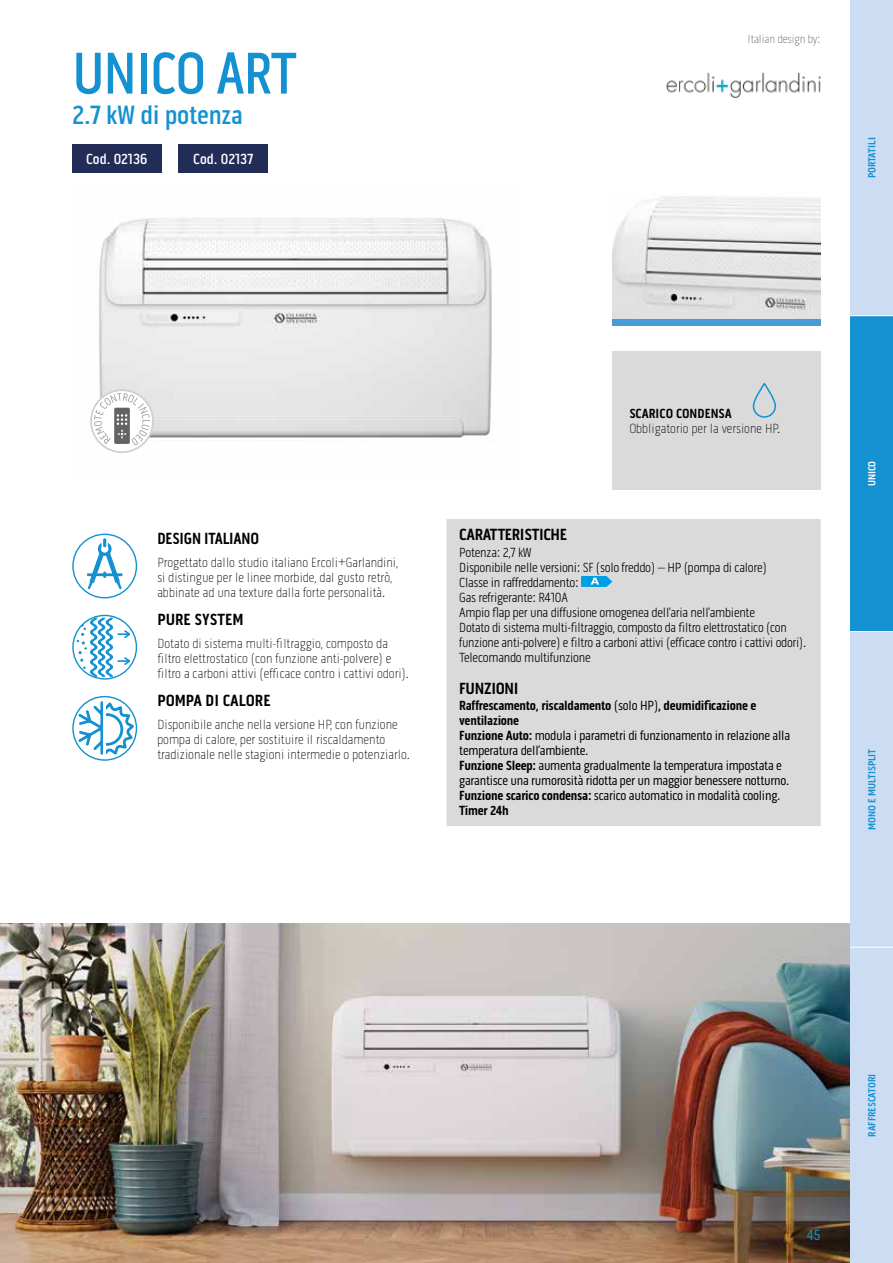
<style>
.page{position:relative;width:893px;height:1263px;background:#fff}
.page>*{position:absolute;margin:0;border:0;box-sizing:border-box;transform-origin:0 0}
.t1{font:500 60px "Pill Gothic 300 mg";letter-spacing:-.02em;color:#1391d1;scale:.95 1}
.t2{font:500 27px "Pill Gothic 300 mg";letter-spacing:-.01em;color:#1391d1}
.t3{font:700 16.5px "Pill Gothic 300 mg";letter-spacing:-.01em;color:#000}
.t4{font:700 16.5px "Pill Gothic 300 mg";letter-spacing:-.01em;color:#000;scale:.95 1}
.t5{font:500 15px "Pill Gothic 300 mg";color:#fff}
.t6{font:15px "Pill Gothic 300 mg";color:#1391d1}
.t7{font:100 13.5px/15px "Pill Gothic 300 mg";color:#000}
.t8{font:13.5px/15px "Pill Gothic 300 mg";letter-spacing:-.02em;color:#000}
.t9{font:300 13.5px/15px "Pill Gothic 300 mg";letter-spacing:-.02em;color:#000}
.t10{font:700 13.5px "Pill Gothic 300 mg";color:#000}
.t11{font:100 12px "Pill Gothic 300 mg";letter-spacing:-.01em;color:#646363}
.t12{font:700 10.5px "Pill Gothic 300 mg";color:#1391d1}
.t13{font:700 10.5px "Pill Gothic 300 mg";color:#fff}
.s1{font-weight:700}
</style>
<div class="page">
<div style="left:72px;top:144px;width:89px;height:29px;background:#212d57"></div>
<div style="left:179px;top:144px;width:89px;height:29px;background:#212d57"></div>
<img style="left:92px;top:218px;width:400px;height:235px">
<img style="left:612px;top:196px;width:209px;height:123px">
<div style="left:612px;top:319px;width:209px;height:7px;background:#499bd8"></div>
<img style="left:1px;top:923px;width:849px;height:340px">
<div style="left:446px;top:519px;width:375px;height:307px;background:#dadada"></div>
<svg style="left:581px;top:576px;width:31px;height:11px"></svg>
<div style="left:72px;top:534px;width:65px;height:64px;border:1px solid #1391d1;border-radius:50%"></div>
<svg style="left:87px;top:538px;width:35px;height:51px"></svg>
<svg style="left:77px;top:617px;width:53px;height:60px"></svg>
<div style="left:72px;top:615px;width:65px;height:65px;border:1px solid #1391d1;border-radius:50%"></div>
<div style="left:72px;top:696px;width:65px;height:65px;border:1px solid #1391d1;border-radius:50%"></div>
<svg style="left:76px;top:699px;width:57px;height:58px"></svg>
<img style="left:666px;top:73px;width:155px;height:24px">
<img style="left:0;top:923px;width:1px;height:340px">
<div style="left:612px;top:351px;width:209px;height:139px;background:#dadada"></div>
<div style="left:753px;top:383px;width:23px;height:35px;border:2px solid #1391d1;border-radius:11px"></div>
<svg style="left:91px;top:390px;width:62px;height:62px"></svg>
<div style="left:90px;top:389px;width:64px;height:64px;border:2px solid #d0d0d0;border-radius:50%"></div>
<svg style="left:94px;top:393px;width:56px;height:52px"></svg>
<div style="left:850px;top:0;width:43px;height:316px;background:#ccddf3"></div>
<div style="left:850px;top:316px;width:43px;height:315px;background:#1391d1"></div>
<div style="left:850px;top:631px;width:43px;height:316px;background:#ccddf3"></div>
<div style="left:850px;top:947px;width:43px;height:316px;background:#ccddf3"></div>
<hr style="left:850px;top:631px;width:43px;height:1px;background:#fff">
<hr style="left:850px;top:947px;width:43px;height:1px;background:#fff">
<hr style="left:850px;top:315px;width:43px;height:1px;background:#fff">
<h1 class="t1" style="left:72px;top:38px;width:238px">UNICO ART</h1>
<h2 class="t2" style="left:72px;top:99px;width:172px">2.7 kW di potenza</h2>
<p class="t5" style="left:86px;top:150px;width:63px">Cod. 02136</p>
<p class="t5" style="left:193px;top:150px;width:61px">Cod. 02137</p>
<p class="t11" style="left:748px;top:32px;width:74px">Italian design by:</p>
<p class="t12" style="left:866px;top:178px;width:42px;rotate:-90deg">PORTATILI</p>
<p class="t4" style="left:157px;top:529px;width:109px">DESIGN ITALIANO</p>
<p class="t7" style="left:157px;top:555px;width:242px">Progettato dallo studio italiano Ercoli+Garlandini, si distingue per le linee morbide, dal gusto retrò, abbinate ad una texture dalla forte personalità.</p>
<p class="t3" style="left:157px;top:610px;width:88px">PURE SYSTEM</p>
<p class="t7" style="left:157px;top:636px;width:253px">Dotato di sistema multi-filtraggio, composto da filtro elettrostatico (con funzione anti-polvere) e filtro a carboni attivi (efficace contro i cattivi odori).</p>
<p class="t3" style="left:157px;top:691px;width:115px">POMPA DI CALORE</p>
<p class="t7" style="left:157px;top:717px;width:254px">Disponibile anche nella versione HP, con funzione pompa di calore, per sostituire il riscaldamento tradizionale nelle stagioni intermedie o potenziarlo.</p>
<p class="t10" style="left:629px;top:405px;width:104px">SCARICO CONDENSA</p>
<p class="t7" style="left:629px;top:421px;width:153px">Obbligatorio per la versione HP.</p>
<p class="t3" style="left:459px;top:525px;width:109px">CARATTERISTICHE</p>
<p class="t9" style="left:459px;top:545px;width:348px">Potenza: 2,7 kW<br>Disponibile nelle versioni: SF (solo freddo) – HP (pompa di calore)<br>Classe in raffreddamento:<br>Gas refrigerante: R410A<br>Ampio flap per una diffusione omogenea dell’aria nell’ambiente<br>Dotato di sistema multi-filtraggio, composto da filtro elettrostatico (con funzione anti-polvere) e filtro a carboni attivi (efficace contro i cattivi odori).<br>Telecomando multifunzione</p>
<p class="t3" style="left:459px;top:678px;width:61px">FUNZIONI</p>
<p class="t8" style="left:459px;top:698px;width:332px"><span class="s1">Raffrescamento, riscaldamento</span> (solo HP)<span class="s1">, deumidificazione e ventilazione<br>Funzione Auto:</span> modula i parametri di funzionamento in relazione alla temperatura dell’ambiente.<br><span class="s1">Funzione Sleep:</span> aumenta gradualmente la temperatura impostata e garantisce una rumorosità ridotta per un maggior benessere notturno.<br><span class="s1">Funzione scarico condensa:</span> scarico automatico in modalità cooling.<br><span class="s1">Timer 24h</span></p>
<p class="t13" style="left:866px;top:486px;width:27px;rotate:-90deg">UNICO</p>
<p class="t12" style="left:866px;top:830px;width:83px;rotate:-90deg">MONO E MULTISPLIT</p>
<p class="t6" style="left:807px;top:1226px;width:16px">45</p>
<p class="t12" style="left:866px;top:1136px;width:64px;rotate:-90deg">RAFFRESCATORI</p>
</div>
